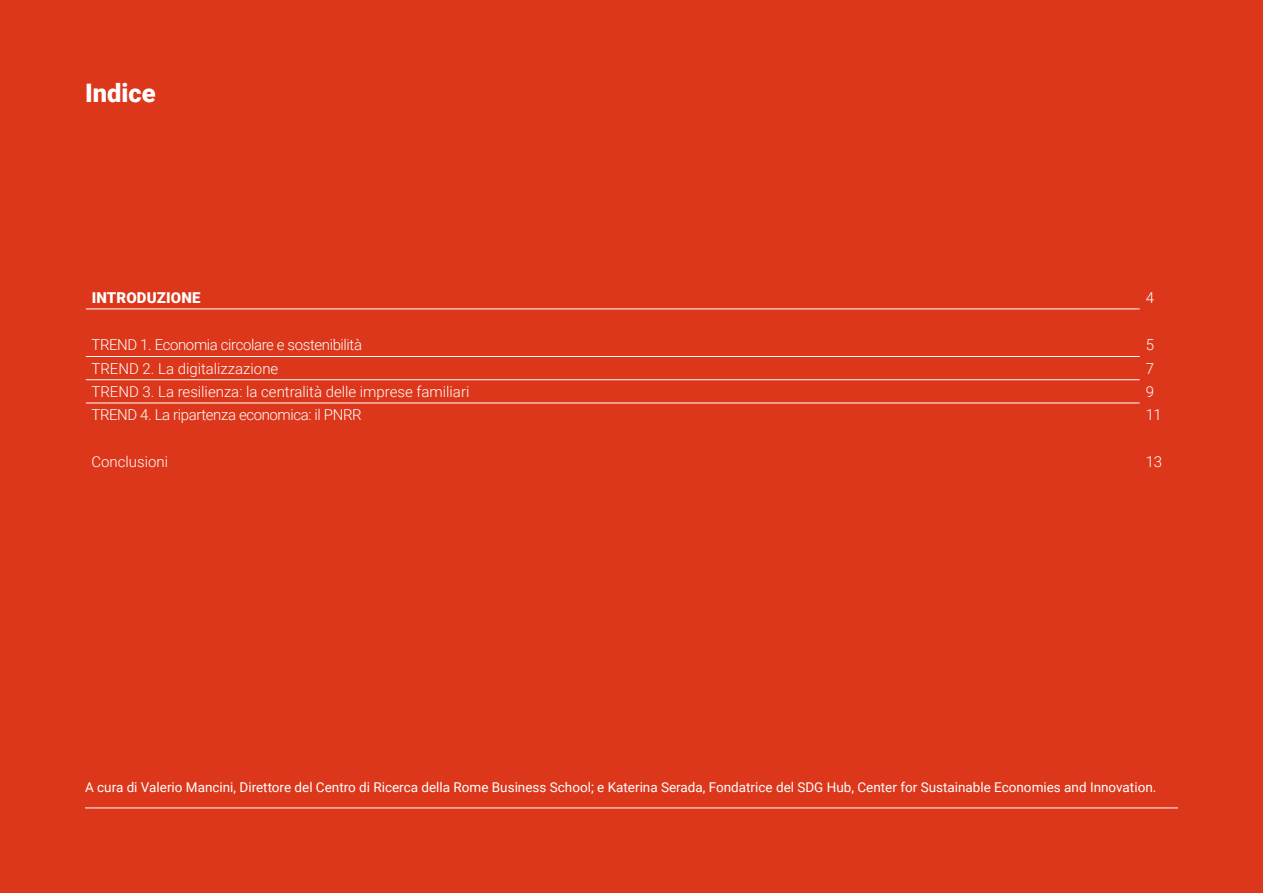
<style>
.page{position:relative;width:1263px;height:893px;background:#dd371b}
.page>*{position:absolute;margin:0;border:0;box-sizing:border-box;transform-origin:0 0}
.t1{font:900 25.5px "Roboto";color:#fff}
.t2{font:300 15px "Roboto";color:#fff}
.t3{font:300 15px "Roboto";letter-spacing:-.025em;color:#fff}
.t4{font:900 15px "Roboto";letter-spacing:.01em;color:#fff}
.t5{font:13.5px "Roboto";color:#fff}
</style>
<div class="page">
<hr style="left:85px;top:309px;width:1055px;height:1px;background:#fff">
<hr style="left:85px;top:356px;width:1055px;height:1px;background:#fff">
<hr style="left:85px;top:379px;width:1055px;height:1px;background:#fff">
<hr style="left:85px;top:403px;width:1055px;height:1px;background:#fff">
<hr style="left:85px;top:808px;width:1093px;height:1px;background:#fff">
<h1 class="t1" style="left:85px;top:75px;width:72px">Indice</h1>
<p class="t4" style="left:92px;top:287px;width:110px">INTRODUZIONE</p>
<p class="t2" style="left:1146px;top:287px;width:10px">4</p>
<p class="t3" style="left:91px;top:334px;width:272px">TREND 1. Economia circolare e sostenibilità</p>
<p class="t2" style="left:1146px;top:334px;width:10px">5</p>
<p class="t2" style="left:91px;top:358px;width:188px">TREND 2. La digitalizzazione</p>
<p class="t2" style="left:1146px;top:358px;width:10px">7</p>
<p class="t2" style="left:91px;top:381px;width:379px">TREND 3. La resilienza: la centralità delle imprese familiari</p>
<p class="t2" style="left:1146px;top:381px;width:10px">9</p>
<p class="t3" style="left:91px;top:404px;width:272px">TREND 4. La ripartenza economica: il PNRR</p>
<p class="t2" style="left:1146px;top:404px;width:18px">11</p>
<p class="t2" style="left:91px;top:451px;width:78px">Conclusioni</p>
<p class="t2" style="left:1146px;top:451px;width:18px">13</p>
<p class="t5" style="left:85px;top:778px;width:1073px">A cura di Valerio Mancini, Direttore del Centro di Ricerca della Rome Business School; e Katerina Serada, Fondatrice del SDG Hub, Center for Sustainable Economies and Innovation.</p>
</div>
